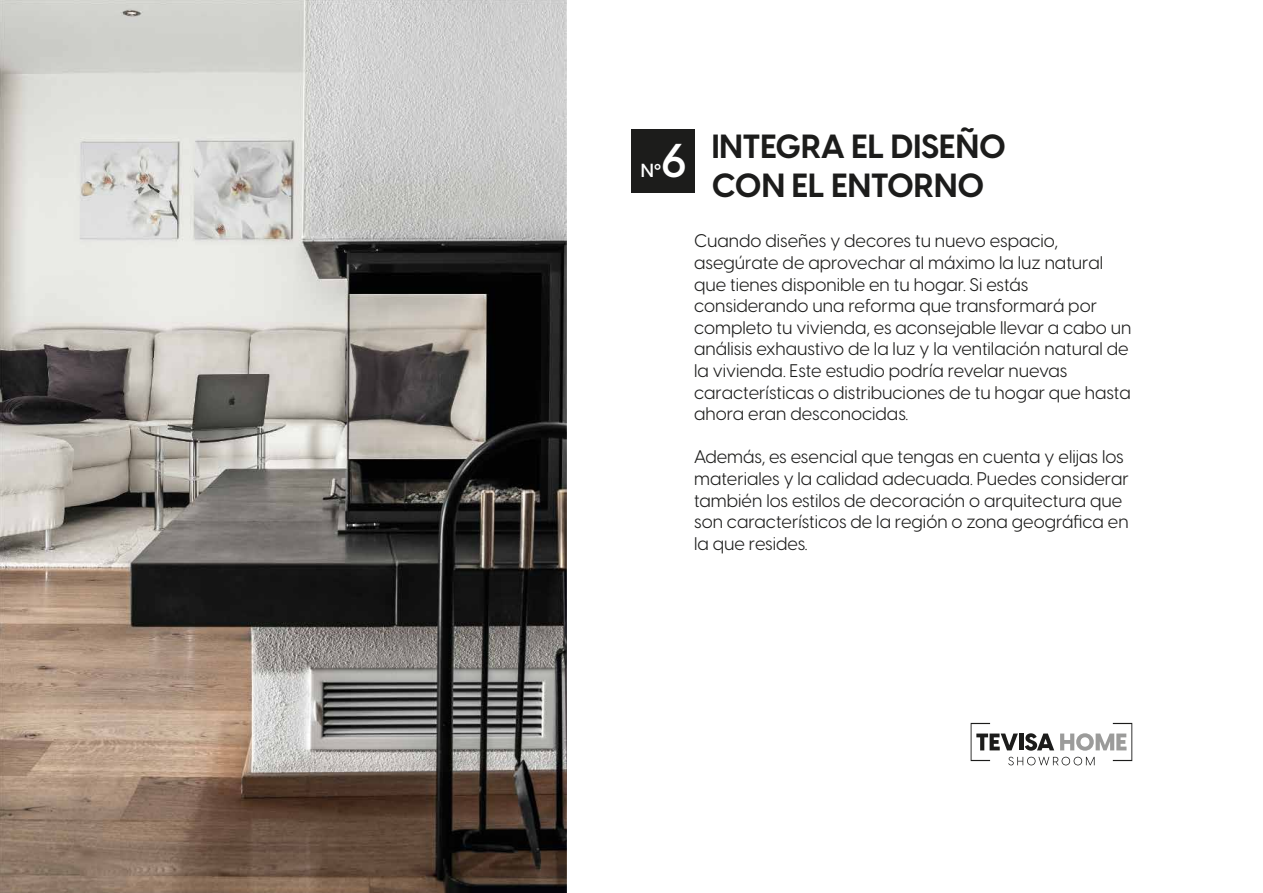
<style>
.page{position:relative;width:1263px;height:893px;background:#fff}
.page>*{position:absolute;margin:0;border:0;box-sizing:border-box;transform-origin:0 0}
.t1{font:700 33px/39.6px "Visby CF";color:#1c1c1b}
.t2{font:600 18.6px "Visby CF";color:#fff}
.t3{font:18px/21.6px "Visby CF";color:#1c1c1b}
.s1{font-weight:600;font-size:46.65px;color:#fff}
</style>
<div class="page">
<div style="left:631px;top:129px;width:64px;height:64px;background:#1c1c1b"></div>
<img style="left:0;top:0;width:567px;height:893px">
<svg style="left:971px;top:723px;width:161px;height:42px"></svg>
<h1 class="t1" style="left:712px;top:126px;width:296px;text-indent:-51px"><span class="s1">6</span> INTEGRA EL DISEÑO<br>CON EL ENTORNO</h1>
<p class="t2" style="left:641px;top:159px;width:22px">Nº</p>
<p class="t3" style="left:694px;top:230px;width:439px">Cuando diseñes y decores tu nuevo espacio, asegúrate de aprovechar al máximo la luz natural que tienes disponible en tu hogar. Si estás considerando una reforma que transformará por completo tu vivienda, es aconsejable llevar a cabo un análisis exhaustivo de la luz y la ventilación natural de la vivienda. Este estudio podría revelar nuevas características o distribuciones de tu hogar que hasta ahora eran desconocidas.</p>
<p class="t3" style="left:694px;top:446px;width:436px">Además, es esencial que tengas en cuenta y elijas los materiales y la calidad adecuada. Puedes considerar también los estilos de decoración o arquitectura que son característicos de la región o zona geográfica en la que resides.</p>
</div>
